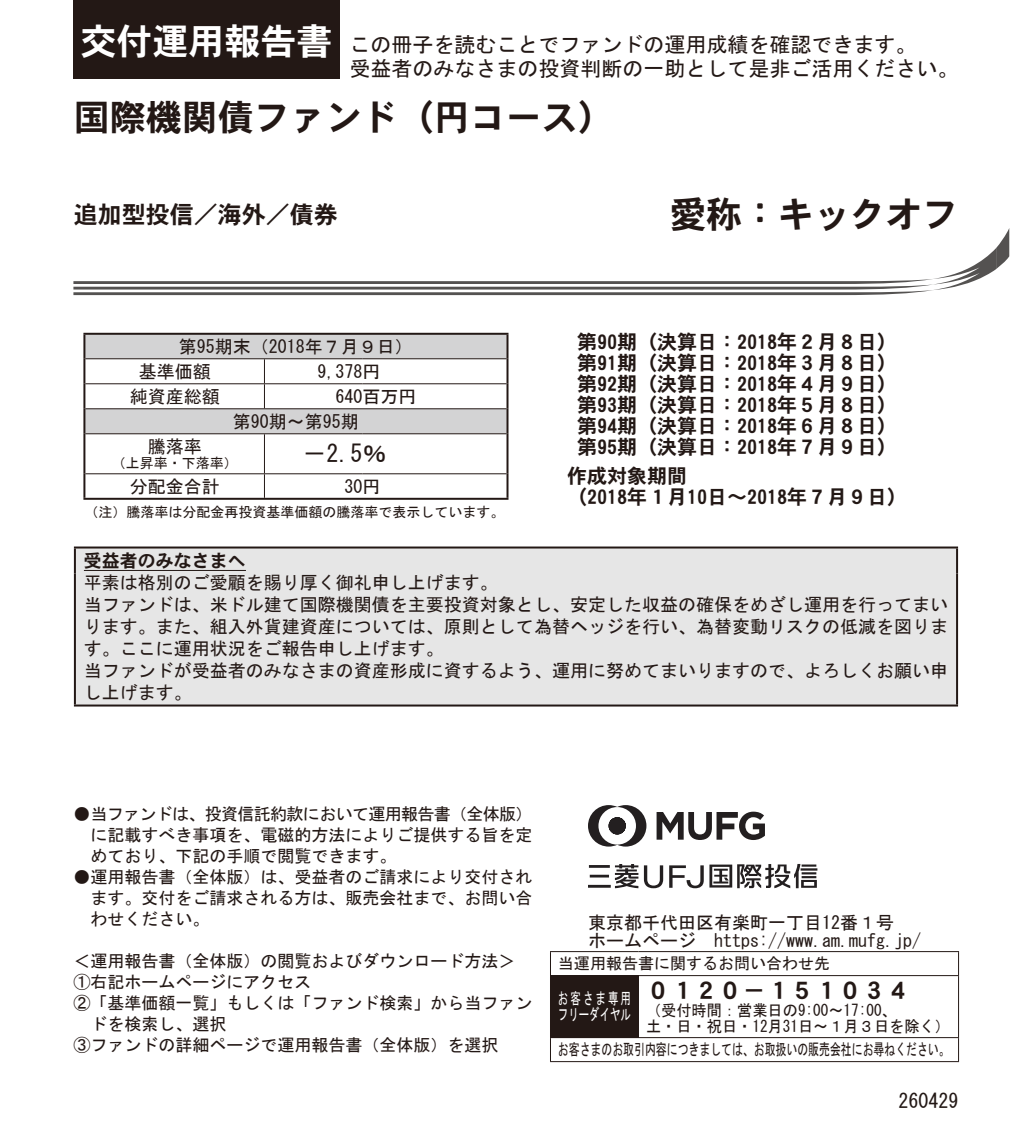
<style>
.page{position:relative;width:1032px;height:1134px;background:#fff}
.page>*{position:absolute;margin:0;border:0;box-sizing:border-box;transform-origin:0 0}
.t1{font:36px "DFHS Gothic W7 WIN RKSJ H";color:#231815}
.t2{font:24px "DFHS Gothic W7 WIN RKSJ H";color:#231815}
.t3{font:24px "MS Gothic";color:#231815}
.t4{font:21px/24px "MS Gothic";color:#231815}
.t5{font:20px/21px "DFHS Gothic W7 WIN RKSJ H";color:#231815;text-align:justify}
.t6{font:20px "MS Gothic";color:#231815}
.t7{font:18px/22px "MS Gothic";color:#231815}
.t8{font:18px "DFHS Gothic W7 WIN RKSJ H";color:#231815}
.t9{font:17px/21px "MS Gothic";color:#231815;text-align:justify}
.t10{font:16px/16px "MS Gothic";color:#231815;scale:.95 1}
.t11{font:16px "MS Gothic";color:#231815;scale:.68 1}
.t12{font:16px "MS Gothic";color:#231815}
.t13{font:16px/16px "MS Gothic";letter-spacing:.005em;color:#fff;scale:.65 1}
.t14{font:14px "MS Gothic";color:#231815}
.s1{font-family:"DFHS Gothic W7 WIN RKSJ H";font-size:36px;color:#fff}
</style>
<div class="page">
<div style="left:73px;top:0;width:266px;height:79px;background:#231815"></div>
<svg style="left:656px;top:812px;width:109px;height:28px"></svg>
<svg style="left:588px;top:805px;width:58px;height:41px"></svg>
<svg style="left:644px;top:865px;width:19px;height:23px"></svg>
<svg style="left:590px;top:875px;width:19px;height:2px"></svg>
<hr style="left:588px;top:885px;width:23px;height:3px;background:#231f20">
<hr style="left:589px;top:865px;width:21px;height:3px;background:#231f20">
<svg style="left:615px;top:864px;width:23px;height:24px"></svg>
<svg style="left:669px;top:864px;width:148px;height:24px"></svg>
<div style="left:550px;top:975px;width:88px;height:62px;background:#231815"></div>
<hr style="left:638px;top:976px;width:1px;height:61px;background:#231815">
<hr style="left:550px;top:1037px;width:409px;height:1px;background:#231815">
<hr style="left:550px;top:951px;width:88px;height:1px;background:#231815">
<svg style="left:550px;top:952px;width:1px;height:23px"></svg>
<hr style="left:638px;top:951px;width:321px;height:1px;background:#231815">
<svg style="left:958px;top:952px;width:1px;height:23px"></svg>
<hr style="left:638px;top:975px;width:321px;height:1px;background:#231815">
<hr style="left:958px;top:976px;width:1px;height:61px;background:#231815">
<svg style="left:550px;top:1038px;width:1px;height:23px"></svg>
<svg style="left:958px;top:1038px;width:1px;height:23px"></svg>
<hr style="left:550px;top:1061px;width:409px;height:1px;background:#231815">
<svg style="left:73px;top:229px;width:936px;height:66px"></svg>
<div style="left:76px;top:548px;width:880px;height:156px;background:#e6e6e6"></div>
<hr style="left:74px;top:546px;width:884px;height:2px;background:#231815">
<hr style="left:74px;top:548px;width:2px;height:25px;background:#231815">
<hr style="left:956px;top:548px;width:2px;height:25px;background:#231815">
<hr style="left:74px;top:573px;width:2px;height:131px;background:#231815">
<hr style="left:956px;top:573px;width:2px;height:131px;background:#231815">
<hr style="left:74px;top:704px;width:884px;height:2px;background:#231815">
<hr style="left:84px;top:570px;width:162px;height:1px;background:#231815">
<svg style="left:85px;top:335px;width:421px;height:98px"></svg>
<hr style="left:362px;top:383px;width:144px;height:1px;background:#231815">
<hr style="left:85px;top:433px;width:277px;height:1px;background:#231815">
<hr style="left:264px;top:434px;width:1px;height:39px;background:#231815">
<hr style="left:362px;top:433px;width:144px;height:1px;background:#231815">
<hr style="left:85px;top:473px;width:277px;height:1px;background:#231815">
<svg style="left:264px;top:474px;width:1px;height:24px"></svg>
<hr style="left:362px;top:473px;width:144px;height:1px;background:#231815">
<hr style="left:83px;top:335px;width:2px;height:24px;background:#231815">
<hr style="left:506px;top:335px;width:2px;height:24px;background:#231815">
<hr style="left:83px;top:409px;width:2px;height:25px;background:#231815">
<hr style="left:83px;top:474px;width:2px;height:24px;background:#231815">
<hr style="left:506px;top:474px;width:2px;height:24px;background:#231815">
<hr style="left:83px;top:498px;width:425px;height:2px;background:#231815">
<hr style="left:83px;top:333px;width:425px;height:2px;background:#231815">
<hr style="left:85px;top:408px;width:421px;height:1px;background:#231815">
<hr style="left:83px;top:359px;width:2px;height:25px;background:#231815">
<hr style="left:506px;top:359px;width:2px;height:25px;background:#231815">
<hr style="left:83px;top:384px;width:2px;height:25px;background:#231815">
<hr style="left:506px;top:384px;width:2px;height:25px;background:#231815">
<hr style="left:506px;top:409px;width:2px;height:25px;background:#231815">
<hr style="left:83px;top:434px;width:2px;height:40px;background:#231815">
<hr style="left:506px;top:434px;width:2px;height:40px;background:#231815">
<p class="t4" style="left:349px;top:32px;width:610px;text-indent:-269px"><span class="s1">交付運用報告書</span> この冊子を読むことでファンドの運用成績を確認できます。<br>受益者のみなさまの投資判断の一助として是非ご活用ください。</p>
<h1 class="t1" style="left:74px;top:99px;width:541px">国際機関債ファンド（円コース）</h1>
<h2 class="t2" style="left:74px;top:202px;width:265px">追加型投信／海外／債券</h2>
<h1 class="t1" style="left:670px;top:196px;width:289px">愛称：キックオフ</h1>
<p class="t7" style="left:139px;top:334px;width:276px;line-height:24.8px;text-indent:40px">第95期末（2018年７月９日）基準価額</p>
<p class="t7" style="left:317px;top:360px;width:64px">9,378円</p>
<p class="t7" style="left:130px;top:385px;width:91px">純資産総額</p>
<p class="t7" style="left:233px;top:384px;width:185px;line-height:25px;text-indent:103px">640百万円第90期～第95期</p>
<p class="t7" style="left:148px;top:436px;width:55px">騰落率</p>
<p class="t14" style="left:112px;top:456px;width:127px">（上昇率・下落率）</p>
<h2 class="t3" style="left:302px;top:442px;width:85px">－2.5％</h2>
<p class="t7" style="left:130px;top:475px;width:91px">分配金合計</p>
<p class="t7" style="left:344px;top:475px;width:37px">30円</p>
<p class="t14" style="left:84px;top:504px;width:421px">（注）騰落率は分配金再投資基準価額の騰落率で表示しています。</p>
<p class="t5" style="left:577px;top:332px;width:321px">第90期（決算日：2018年２月８日）第91期（決算日：2018年３月８日）第92期（決算日：2018年４月９日）第93期（決算日：2018年５月８日）第94期（決算日：2018年６月８日）第95期（決算日：2018年７月９日）</p>
<p class="t5" style="left:567px;top:466px;width:341px">作成対象期間<br>（2018年１月10日～2018年７月９日）</p>
<p class="t8" style="left:84px;top:552px;width:164px">受益者のみなさまへ</p>
<p class="t7" style="left:84px;top:571px;width:865px">平素は格別のご愛顧を賜り厚く御礼申し上げます。<br>当ファンドは、米ドル建て国際機関債を主要投資対象とし、安定した収益の確保をめざし運用を行ってまいります。また、組入外貨建資産については、原則として為替ヘッジを行い、為替変動リスクの低減を図ります。ここに運用状況をご報告申し上げます。<br>当ファンドが受益者のみなさまの資産形成に資するよう、運用に努めてまいりますので、よろしくお願い申し上げます。</p>
<p class="t9" style="left:90px;top:803px;width:444px;text-indent:-17px">●当ファンドは、投資信託約款において運用報告書（全体版）に記載すべき事項を、電磁的方法によりご提供する旨を定めており、下記の手順で閲覧できます。</p>
<p class="t9" style="left:90px;top:866px;width:443px;text-indent:-17px">●運用報告書（全体版）は、受益者のご請求により交付されます。交付をご請求される方は、販売会社まで、お問い合わせください。</p>
<p class="t9" style="left:73px;top:950px;width:443px">＜運用報告書（全体版）の閲覧およびダウンロード方法＞</p>
<p class="t9" style="left:73px;top:971px;width:239px">①右記ホームページにアクセス</p>
<p class="t9" style="left:73px;top:992px;width:460px">②「基準価額一覧」もしくは「ファンド検索」から当ファン</p>
<p class="t9" style="left:90px;top:1013px;width:137px">ドを検索し、選択</p>
<p class="t9" style="left:73px;top:1034px;width:426px">③ファンドの詳細ページで運用報告書（全体版）を選択</p>
<p class="t7" style="left:588px;top:913px;width:334px;line-height:18px">東京都千代田区有楽町一丁目12番１号<br>ホームページ　https://www.am.mufg.jp/</p>
<p class="t12" style="left:558px;top:955px;width:273px">当運用報告書に関するお問い合わせ先</p>
<p class="t13" style="left:558px;top:990px;width:114px">お客さま専用フリーダイヤル</p>
<h2 class="t2" style="left:646px;top:978px;width:265px">０１２０－１５１０３４</h2>
<p class="t10" style="left:646px;top:1002px;width:321px">（受付時間：営業日の9:00～17:00、<br>土・日・祝日・12月31日～１月３日を除く）</p>
<p class="t11" style="left:558px;top:1041px;width:577px">お客さまのお取引内容につきましては、お取扱いの販売会社にお尋ねください。</p>
<p class="t6" style="left:898px;top:1091px;width:61px">260429</p>
</div>
